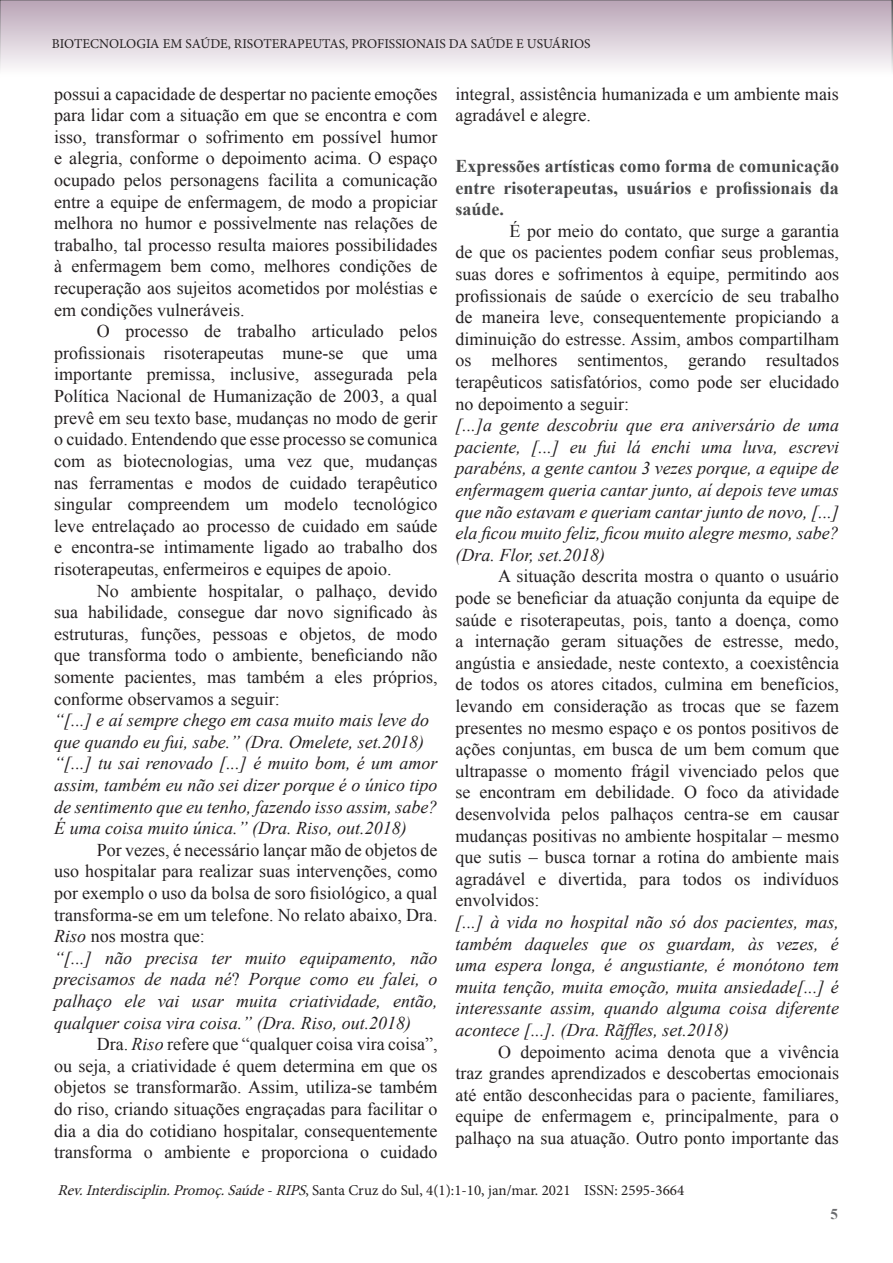
<style>
.page{position:relative;width:893px;height:1263px;background:#fff}
.page>*{position:absolute;margin:0;border:0;box-sizing:border-box;transform-origin:0 0}
.Normal__Web{font:18px/21.6px "Times New Roman";color:#231f20;text-align:justify}
.Recuo_de_corpo_de_te{font:18px/21.6px "Times New Roman";color:#231f20;text-align:justify}
.Normal__Web-2{font:italic 18px/21.6px "Times New Roman";color:#231f20;text-align:justify}
.Título_2{font:18px/21.6px "Times New Roman";color:#231f20;text-align:justify}
.Título_2-2{font:700 18px/21.6px "Times New Roman";color:#494a4b;text-align:justify}
.Texto_em_bloco{font:italic 18px/21.6px "Times New Roman";color:#231f20}
.t1{font:15px "Minion Pro";color:#231f20}
.t2{font:700 15px "Times New Roman";color:#6c6d70}
.t3{font:13.5px "Minion Pro";color:#231f20}
.s1{font-style:italic}
.s2{font-style:normal}
</style>
<div class="page">
<svg style="left:0;top:0;width:893px;height:72px;background:#d8cdd7"></svg>
<p class="t3" style="left:52px;top:35px;width:540px">BIOTECNOLOGIA EM SAÚDE, RISOTERAPEUTAS, PROFISSIONAIS DA SAÚDE E USUÁRIOS</p>
<p class="Recuo_de_corpo_de_te" style="left:54px;top:83px;width:385px">possui a capacidade de despertar no paciente emoções para lidar com a situação em que se encontra e com isso, transformar o sofrimento em possível humor e alegria, conforme o depoimento acima. O espaço ocupado pelos personagens facilita a comunicação entre a equipe de enfermagem, de modo a propiciar melhora no humor e possivelmente nas relações de trabalho, tal processo resulta maiores possibilidades à enfermagem bem como, melhores condições de recuperação aos sujeitos acometidos por moléstias e em condições vulneráveis.</p>
<p class="Recuo_de_corpo_de_te" style="left:54px;top:320px;width:385px;text-indent:43px">O processo de trabalho articulado pelos profissionais risoterapeutas mune-se que uma importante premissa, inclusive, assegurada pela Política Nacional de Humanização de 2003, a qual prevê em seu texto base, mudanças no modo de gerir o cuidado. Entendendo que esse processo se comunica com as biotecnologias, uma vez que, mudanças nas ferramentas e modos de cuidado terapêutico singular compreendem um modelo tecnológico leve entrelaçado ao processo de cuidado em saúde e encontra-se intimamente ligado ao trabalho dos risoterapeutas, enfermeiros e equipes de apoio.</p>
<p class="Normal__Web" style="left:54px;top:579px;width:385px;text-indent:43px">No ambiente hospitalar, o palhaço, devido sua habilidade, consegue dar novo significado às estruturas, funções, pessoas e objetos, de modo que transforma todo o ambiente, beneficiando não somente pacientes, mas também a eles próprios, conforme observamos a seguir:</p>
<p class="Texto_em_bloco" style="left:54px;top:709px;width:376px">“[...] e aí sempre chego em casa muito mais leve do que quando eu fui, sabe.” (Dra. Omelete, set.2018)</p>
<p class="Normal__Web-2" style="left:54px;top:752px;width:385px">“[...] tu sai renovado [...] é muito bom, é um amor assim, também eu não sei dizer porque é o único tipo de sentimento que eu tenho, fazendo isso assim, sabe?<br>É uma coisa muito única.” (Dra. Riso, out.2018)</p>
<p class="Normal__Web" style="left:54px;top:839px;width:385px;text-indent:43px">Por vezes, é necessário lançar mão de objetos de uso hospitalar para realizar suas intervenções, como por exemplo o uso da bolsa de soro fisiológico, a qual transforma-se em um telefone. No relato abaixo, Dra.<br><span class="s1">Riso</span> nos mostra que:</p>
<p class="Normal__Web-2" style="left:54px;top:946px;width:385px">“[...] não precisa ter muito equipamento, não precisamos de nada né<span class="s2">?</span> Porque como eu falei, o palhaço ele vai usar muita criatividade, então, qualquer coisa vira coisa.” (Dra. Riso, out.2018)</p>
<p class="Normal__Web" style="left:54px;top:1033px;width:385px;text-indent:43px">Dra. <span class="s1">Riso</span> refere que “qualquer coisa vira coisa”, ou seja, a criatividade é quem determina em que os objetos se transformarão. Assim, utiliza-se também do riso, criando situações engraçadas para facilitar o dia a dia do cotidiano hospitalar, consequentemente transforma o ambiente e proporciona o cuidado</p>
<p class="Normal__Web" style="left:456px;top:83px;width:385px">integral, assistência humanizada e um ambiente mais agradável e alegre.</p>
<p class="Título_2-2" style="left:456px;top:155px;width:385px">Expressões artísticas como forma de comunicação entre risoterapeutas, usuários e profissionais da saúde.</p>
<p class="Título_2" style="left:456px;top:220px;width:385px;text-indent:54px">É por meio do contato, que surge a garantia de que os pacientes podem confiar seus problemas, suas dores e sofrimentos à equipe, permitindo aos profissionais de saúde o exercício de seu trabalho de maneira leve, consequentemente propiciando a diminuição do estresse. Assim, ambos compartilham os melhores sentimentos, gerando resultados terapêuticos satisfatórios, como pode ser elucidado no depoimento a seguir:</p>
<p class="Normal__Web-2" style="left:456px;top:414px;width:385px">[...]a gente descobriu que era aniversário de uma paciente, [...] eu fui lá enchi uma luva, escrevi parabéns, a gente cantou 3 vezes porque, a equipe de enfermagem queria cantar junto, aí depois teve umas que não estavam e queriam cantar junto de novo, [...] ela ficou muito feliz, ficou muito alegre mesmo, sabe? (Dra. Flor, set.2018)</p>
<p class="Normal__Web" style="left:456px;top:565px;width:385px;text-indent:43px">A situação descrita mostra o quanto o usuário pode se beneficiar da atuação conjunta da equipe de saúde e risoterapeutas, pois, tanto a doença, como a internação geram situações de estresse, medo, angústia e ansiedade, neste contexto, a coexistência de todos os atores citados, culmina em benefícios, levando em consideração as trocas que se fazem presentes no mesmo espaço e os pontos positivos de ações conjuntas, em busca de um bem comum que ultrapasse o momento frágil vivenciado pelos que se encontram em debilidade. O foco da atividade desenvolvida pelos palhaços centra-se em causar mudanças positivas no ambiente hospitalar – mesmo que sutis – busca tornar a rotina do ambiente mais agradável e divertida, para todos os indivíduos envolvidos:</p>
<p class="Normal__Web-2" style="left:456px;top:911px;width:385px">[...] à vida no hospital não só dos pacientes, mas, também daqueles que os guardam, às vezes, é uma espera longa, é angustiante, é monótono tem muita tenção, muita emoção, muita ansiedade[...] é interessante assim, quando alguma coisa diferente acontece [...]. (Dra. Rãffles, set.2018)</p>
<p class="Normal__Web" style="left:456px;top:1040px;width:385px;text-indent:43px">O depoimento acima denota que a vivência traz grandes aprendizados e descobertas emocionais até então desconhecidas para o paciente, familiares, equipe de enfermagem e, principalmente, para o palhaço na sua atuação. Outro ponto importante das</p>
<p class="t1" style="left:57px;top:1180px;width:628px"><span class="s1">Rev.Interdisciplin.Promoç.Saúde-RIPS</span>, Santa Cruz do Sul, 4(1):1-10, jan/mar. 2021 ISSN: 2595-3664</p>
<p class="t2" style="left:831px;top:1204px;width:9px">5</p>
</div>
